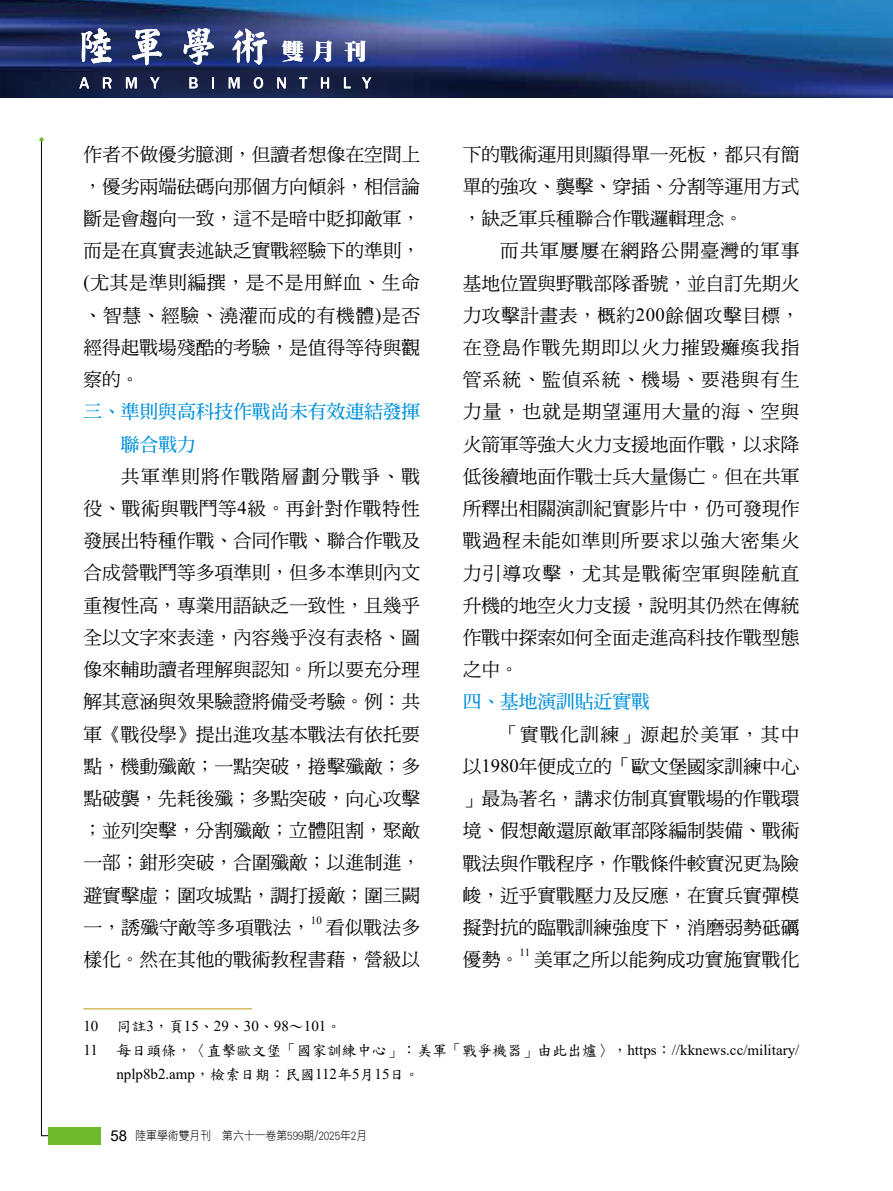
<style>
.page{position:relative;width:893px;height:1191px;background:#fff}
.page>*{position:absolute;margin:0;border:0;box-sizing:border-box;transform-origin:0 0}
.t1{font:22.5px "DF Ming W12 WIN BF";color:#fff}
.t2{font:18.75px/32.2px "DF Ming Md HK BF";color:#000;text-align:justify}
.t3{font:18.75px/32.2px "DF Ming Bd HK BF";color:#0091db}
.t4{font:15px "DF Kai Shu SB Estd BF";color:#000}
.t5{font:15px "Times New Roman";color:#000}
.t6{font:12px "DF Hei Lt HKP BF";color:#000;scale:.9 1}
.t7{font:10.95px "Times New Roman";color:#000}
.s1{font-family:"Times New Roman"}
.s2{font-family:"DF Kai Shu SB Estd BF"}
.s3{font-family:"Arial";font-size:15px}
</style>
<div class="page">
<img style="left:0;top:0;width:893px;height:97px">
<svg style="left:79px;top:77px;width:10px;height:11px"></svg>
<svg style="left:103px;top:77px;width:9px;height:11px"></svg>
<svg style="left:126px;top:77px;width:11px;height:11px"></svg>
<svg style="left:150px;top:77px;width:10px;height:11px"></svg>
<svg style="left:189px;top:77px;width:9px;height:11px"></svg>
<svg style="left:212px;top:77px;width:2px;height:11px"></svg>
<svg style="left:229px;top:77px;width:11px;height:11px"></svg>
<svg style="left:254px;top:77px;width:9px;height:12px"></svg>
<svg style="left:277px;top:77px;width:9px;height:11px"></svg>
<svg style="left:299px;top:77px;width:8px;height:11px"></svg>
<svg style="left:321px;top:77px;width:8px;height:11px"></svg>
<svg style="left:344px;top:77px;width:7px;height:11px"></svg>
<svg style="left:362px;top:77px;width:9px;height:11px"></svg>
<svg style="left:81px;top:28px;width:31px;height:35px"></svg>
<svg style="left:132px;top:29px;width:30px;height:37px"></svg>
<svg style="left:184px;top:28px;width:30px;height:37px"></svg>
<svg style="left:232px;top:29px;width:35px;height:36px"></svg>
<svg style="left:41px;top:142px;width:48px;height:994px"></svg>
<div style="left:48px;top:1127px;width:53px;height:17px;background:#6fba2c"></div>
<svg style="left:39px;top:137px;width:5px;height:5px"></svg>
<hr style="left:83px;top:1008px;width:169px;height:1px;background:#be9a11">
<p class="t1" style="left:282px;top:40px;width:87px">雙月刊</p>
<p class="t2" style="left:83px;top:138px;width:338px">作者不做優劣臆測，但讀者想像在空間上，優劣兩端砝碼向那個方向傾斜，相信論斷是會趨向一致，這不是暗中貶抑敵軍，而是在真實表述缺乏實戰經驗下的準則，<span class="s1">(</span>尤其是準則編撰，是不是用鮮血、生命、智慧、經驗、澆灌而成的有機體<span class="s1">)</span>是否經得起戰場殘酷的考驗，是值得等待與觀察的。</p>
<p class="t3" style="left:121px;top:395px;width:301px;text-indent:-38px">三、準則與高科技作戰尚未有效連結發揮聯合戰力</p>
<p class="t2" style="left:83px;top:460px;width:338px;text-indent:38px">共軍準則將作戰階層劃分戰爭、戰役、戰術與戰鬥等<span class="s1">4</span>級。再針對作戰特性發展出特種作戰、合同作戰、聯合作戰及合成營戰鬥等多項準則，但多本準則內文重複性高，專業用語缺乏一致性，且幾乎全以文字來表達，內容幾乎沒有表格、圖像來輔助讀者理解與認知。所以要充分理解其意涵與效果驗證將備受考驗。例：共軍《戰役學》提出進攻基本戰法有依托要點，機動殲敵；一點突破，捲擊殲敵；多點破襲，先耗後殲；多點突破，向心攻擊；並列突擊，分割殲敵；立體阻割，聚敵一部；鉗形突破，合圍殲敵；以進制進，避實擊虛；圍攻城點，調打援敵；圍三闕一，誘殲守敵等多項戰法，</p>
<p class="t7" style="left:311px;top:913px;width:13px">10</p>
<p class="t2" style="left:83px;top:911px;width:338px;text-align:right">看似戰法多<br>樣化。然在其他的戰術教程書藉，營級以</p>
<p class="t2" style="left:463px;top:138px;width:338px">下的戰術運用則顯得單一死板，都只有簡單的強攻、襲擊、穿插、分割等運用方式，缺乏軍兵種聯合作戰邏輯理念。</p>
<p class="t2" style="left:463px;top:234px;width:338px;text-indent:38px">而共軍屢屢在網路公開臺灣的軍事基地位置與野戰部隊番號，並自訂先期火力攻擊計畫表，概約<span class="s1">200</span>餘個攻擊目標，在登島作戰先期即以火力摧毀癱瘓我指管系統、監偵系統、機場、要港與有生力量，也就是期望運用大量的海、空與火箭軍等強大火力支援地面作戰，以求降低後續地面作戰士兵大量傷亡。但在共軍所釋出相關演訓紀實影片中，仍可發現作戰過程未能如準則所要求以強大密集火力引導攻擊，尤其是戰術空軍與陸航直升機的地空火力支援，說明其仍然在傳統作戰中探索如何全面走進高科技作戰型態之中。</p>
<p class="t3" style="left:463px;top:685px;width:189px">四、基地演訓貼近實戰</p>
<p class="t2" style="left:463px;top:718px;width:338px;text-indent:38px">「實戰化訓練」源起於美軍，其中以<span class="s1">1980</span>年便成立的「歐文堡國家訓練中心」最為著名，講求仿制真實戰場的作戰環境、假想敵還原敵軍部隊編制裝備、戰術戰法與作戰程序，作戰條件較實況更為險峻，近乎實戰壓力及反應，在實兵實彈模擬對抗的臨戰訓練強度下，消磨弱勢砥礪優勢。</p>
<p class="t7" style="left:520px;top:945px;width:12px">11</p>
<p class="t2" style="left:534px;top:943px;width:267px">美軍之所以能夠成功實施實戰化</p>
<p class="t5" style="left:83px;top:1015px;width:259px">10 <span class="s2">同註</span>3<span class="s2">，頁</span>15<span class="s2">、</span>29<span class="s2">、</span>30<span class="s2">、</span>98<span class="s2">～</span>101<span class="s2">。</span></p>
<p class="t4" style="left:83px;top:1043px;width:717px"><span class="s1">11</span> 每日頭條，〈直擊歐文堡「國家訓練中心」：美軍「戰爭機器」由此出爐〉，<span class="s1">https</span>：<span class="s1">//kknews.cc/military/</span></p>
<p class="t5" style="left:116px;top:1063px;width:305px">nplp8b2.amp<span class="s2">，檢索日期：民國</span>112<span class="s2">年</span>5<span class="s2">月</span>15<span class="s2">日。</span></p>
<p class="t6" style="left:111px;top:1129px;width:287px"><span class="s3">58</span> 陸軍學術雙月刊　第六十一卷第599期/2025年2月</p>
</div>
